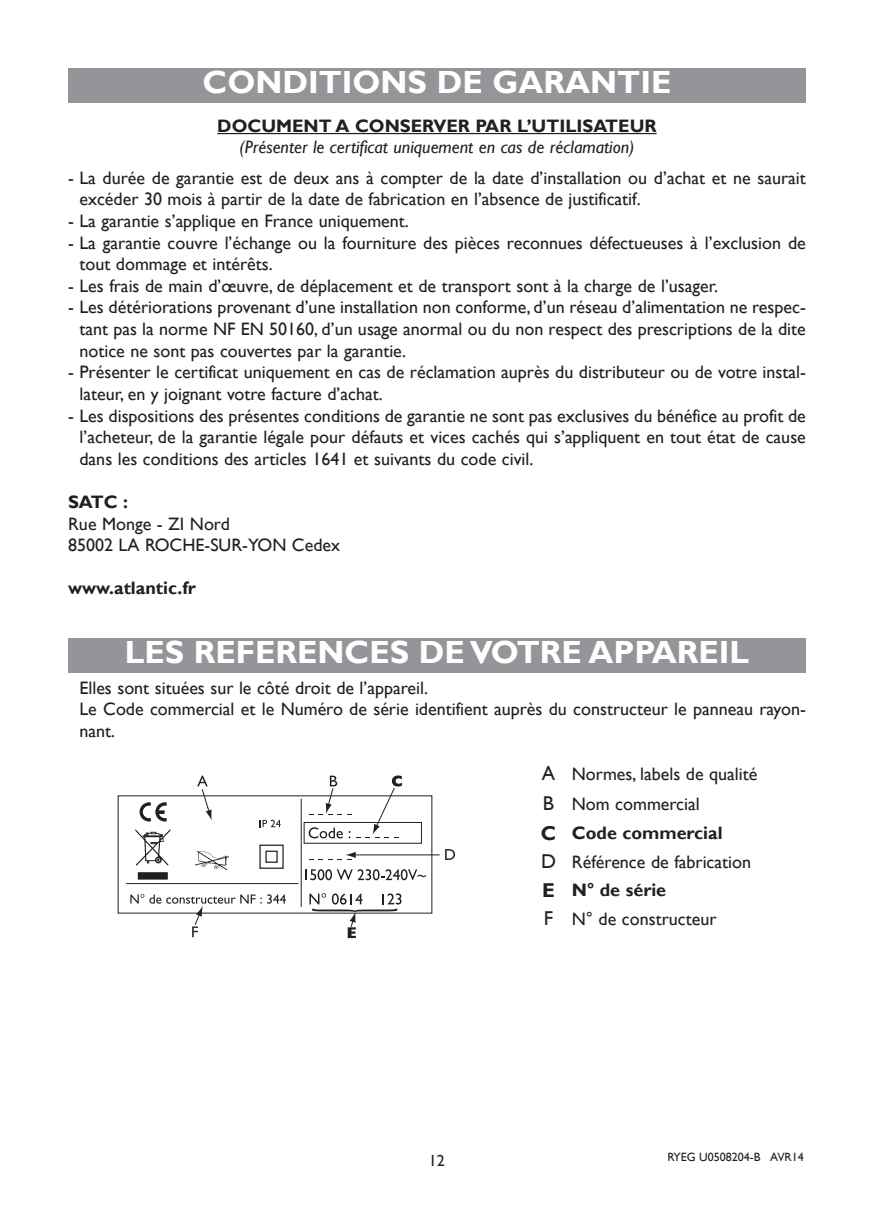
<style>
.page{position:relative;width:874px;height:1214px;background:#fff}
.page>*{position:absolute;margin:0;border:0;box-sizing:border-box;transform-origin:0 0}
.t1{font:700 32px "Gill Sans";color:#fff}
.t2{font:18px/21.6px "Gill Sans";color:#231f20}
.t3{font:700 18px "Gill Sans";color:#231f20}
.t4{font:italic 18px "Gill Sans";color:#231f20}
.t5{font:16px "Gill Sans";color:#231f20}
.t6{font:12px "Gill Sans";color:#231f20}
.s1{font-size:20px}
.s2{font-weight:700;font-size:20px}
.s3{font-weight:700}
</style>
<div class="page">
<hr style="left:217px;top:133px;width:439px;height:1px;background:#231f20">
<hr style="left:126px;top:883px;width:172px;height:1px;background:#231f20">
<hr style="left:300px;top:798px;width:1px;height:108px;background:#231f20">
<div style="left:265px;top:850px;width:12px;height:12px;border:1px solid #231f20"></div>
<svg style="left:140px;top:802px;width:10px;height:19px"></svg>
<svg style="left:156px;top:802px;width:10px;height:19px"></svg>
<img style="left:194px;top:842px;width:36px;height:36px;border-radius:50%">
<svg style="left:260px;top:819px;width:20px;height:8px"></svg>
<img style="left:135px;top:829px;width:35px;height:50px">
<svg style="left:305px;top:869px;width:120px;height:11px"></svg>
<svg style="left:445px;top:849px;width:10px;height:10px"></svg>
<svg style="left:197px;top:775px;width:15px;height:45px"></svg>
<svg style="left:308px;top:775px;width:94px;height:63px"></svg>
<hr style="left:353px;top:854px;width:86px;height:1px;background:#231f20">
<svg style="left:309px;top:852px;width:46px;height:8px"></svg>
<svg style="left:130px;top:894px;width:156px;height:43px"></svg>
<svg style="left:309px;top:893px;width:92px;height:44px"></svg>
<div style="left:68px;top:68px;width:737px;height:34px;background:#939598"></div>
<div style="left:68px;top:638px;width:737px;height:34px;background:#939598"></div>
<h1 class="t1" style="left:202px;top:63px;width:470px">CONDITIONS DE GARANTIE</h1>
<p class="t3" style="left:217px;top:115px;width:440px">DOCUMENT A CONSERVER PAR L’UTILISATEUR</p>
<p class="t4" style="left:239px;top:136px;width:396px">(Présenter le certificat uniquement en cas de réclamation)</p>
<p class="t2" style="left:79px;top:167px;width:727px;text-indent:-11px">- La durée de garantie est de deux ans à compter de la date d’installation ou d’achat et ne saurait excéder 30 mois à partir de la date de fabrication en l’absence de justificatif.</p>
<p class="t2" style="left:68px;top:210px;width:342px">- La garantie s’applique en France uniquement.</p>
<p class="t2" style="left:79px;top:231px;width:727px;text-indent:-11px">- La garantie couvre l’échange ou la fourniture des pièces reconnues défectueuses à l’exclusion de tout dommage et intérêts.</p>
<p class="t2" style="left:68px;top:275px;width:651px">- Les frais de main d’œuvre, de déplacement et de transport sont à la charge de l’usager.</p>
<p class="t2" style="left:79px;top:296px;width:727px;text-align:justify;text-indent:-11px">- Les détériorations provenant d’une installation non conforme, d’un réseau d’alimentation ne respec&shy;tant pas la norme NF EN 50160, d’un usage anormal ou du non respect des prescriptions de la dite notice ne sont pas couvertes par la garantie.</p>
<p class="t2" style="left:79px;top:361px;width:727px;text-indent:-11px">- Présenter le certificat uniquement en cas de réclamation auprès du distributeur ou de votre instal&shy;lateur, en y joignant votre facture d’achat.</p>
<p class="t2" style="left:79px;top:404px;width:727px;text-align:justify;text-indent:-11px">- Les dispositions des présentes conditions de garantie ne sont pas exclusives du bénéfice au profit de l’acheteur, de la garantie légale pour défauts et vices cachés qui s’appliquent en tout état de cause dans les conditions des articles 1641 et suivants du code civil.</p>
<p class="t3" style="left:68px;top:491px;width:61px">SATC :</p>
<p class="t2" style="left:68px;top:512px;width:273px">Rue Monge - ZI Nord<br>85002 LA ROCHE-SUR-YON Cedex</p>
<p class="t3" style="left:68px;top:577px;width:129px">www.atlantic.fr</p>
<h1 class="t1" style="left:125px;top:633px;width:625px">LES REFERENCES DE VOTRE APPAREIL</h1>
<p class="t2" style="left:79px;top:676px;width:727px">Elles sont situées sur le côté droit de l’appareil.<br>Le Code commercial et le Numéro de série identifient auprès du constructeur le panneau rayon&shy;nant.</p>
<p class="t2" style="left:540px;top:758px;width:218px;line-height:29px"><span class="s1">A</span> Normes, labels de qualité<br><span class="s1">B</span> Nom commercial<br><span class="s2">C</span> <span class="s3">Code commercial<br></span><span class="s1">D</span> Référence de fabrication<br><span class="s2">E</span> <span class="s3">N° de série<br></span><span class="s1">F</span> N° de constructeur</p>
<p class="t5" style="left:429px;top:1150px;width:17px">12</p>
<p class="t6" style="left:667px;top:1150px;width:138px">RYEG U0508204-B AVR14</p>
</div>
